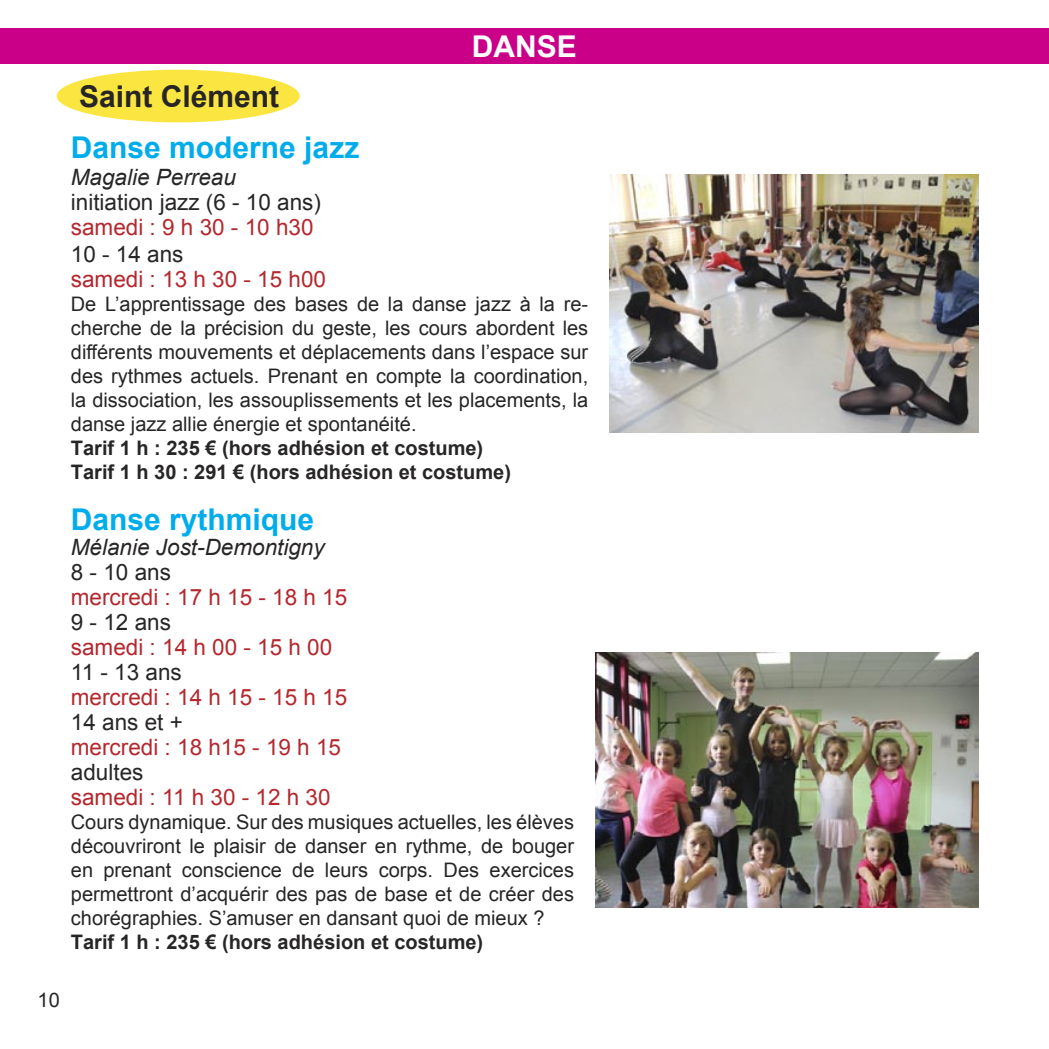
<style>
.page{position:relative;width:1049px;height:1049px;background:#fff}
.page>*{position:absolute;margin:0;border:0;box-sizing:border-box;transform-origin:0 0}
.t1{font:700 30px "Arial";color:#00acec}
.t2{font:700 30px "Arial";color:#272525}
.t3{font:700 30px "Arial";color:#fff}
.t4{font:22.5px "Arial";color:#b4282e}
.t5{font:22.5px "Arial";color:#272525}
.t6{font:italic 22.5px "Arial";color:#272525}
.t7{font:20px/24px "Arial";color:#272525;text-align:justify}
.t8{font:700 20px/24px "Arial";color:#272525}
</style>
<div class="page">
<div style="left:0;top:28px;width:1049px;height:36px;background:#ca0088"></div>
<div style="left:57px;top:70px;width:243px;height:52px;background:#fae541;border-radius:50%"></div>
<img style="left:595px;top:652px;width:383px;height:255px">
<img style="left:609px;top:174px;width:369px;height:258px">
<h1 class="t3" style="left:472px;top:30px;width:106px">DANSE</h1>
<h1 class="t2" style="left:79px;top:79px;width:202px">Saint Clément</h1>
<h1 class="t1" style="left:71px;top:130px;width:290px">Danse moderne jazz</h1>
<p class="t6" style="left:71px;top:164px;width:167px">Magalie Perreau</p>
<p class="t5" style="left:71px;top:189px;width:252px">initiation jazz (6 - 10 ans)</p>
<p class="t4" style="left:71px;top:214px;width:244px">samedi : 9 h 30 - 10 h30</p>
<p class="t5" style="left:71px;top:241px;width:114px">10 - 14 ans</p>
<p class="t4" style="left:71px;top:266px;width:257px">samedi : 13 h 30 - 15 h00</p>
<p class="t7" style="left:71px;top:292px;width:519px">De L’apprentissage des bases de la danse jazz à la re&shy;cherche de la précision du geste, les cours abordent les différents mouvements et déplacements dans l’espace sur des rythmes actuels. Prenant en compte la coordination, la dissociation, les assouplissements et les placements, la danse jazz allie énergie et spontanéité.</p>
<p class="t8" style="left:71px;top:436px;width:442px">Tarif 1 h : 235 € (hors adhésion et costume)<br>Tarif 1 h 30 : 291 € (hors adhésion et costume)</p>
<h1 class="t1" style="left:71px;top:502px;width:245px">Danse rythmique</h1>
<p class="t6" style="left:71px;top:534px;width:255px">Mélanie Jost-Demontigny</p>
<p class="t5" style="left:71px;top:559px;width:102px">8 - 10 ans</p>
<p class="t4" style="left:71px;top:584px;width:278px">mercredi : 17 h 15 - 18 h 15</p>
<p class="t5" style="left:71px;top:609px;width:102px">9 - 12 ans</p>
<p class="t4" style="left:71px;top:634px;width:263px">samedi : 14 h 00 - 15 h 00</p>
<p class="t5" style="left:71px;top:659px;width:112px">11 - 13 ans</p>
<p class="t4" style="left:71px;top:684px;width:278px">mercredi : 14 h 15 - 15 h 15</p>
<p class="t5" style="left:71px;top:709px;width:113px">14 ans et +</p>
<p class="t4" style="left:71px;top:734px;width:272px">mercredi : 18 h15 - 19 h 15</p>
<p class="t5" style="left:71px;top:759px;width:74px">adultes</p>
<p class="t4" style="left:71px;top:784px;width:261px">samedi : 11 h 30 - 12 h 30</p>
<p class="t7" style="left:71px;top:810px;width:505px">Cours dynamique. Sur des musiques actuelles, les élèves découvriront le plaisir de danser en rythme, de bouger en prenant conscience de leurs corps. Des exercices permettront d’acquérir des pas de base et de créer des chorégraphies. S’amuser en dansant quoi de mieux ?</p>
<p class="t8" style="left:71px;top:930px;width:414px">Tarif 1 h : 235 € (hors adhésion et costume)</p>
<p class="t7" style="left:38px;top:988px;width:24px">10</p>
</div>
